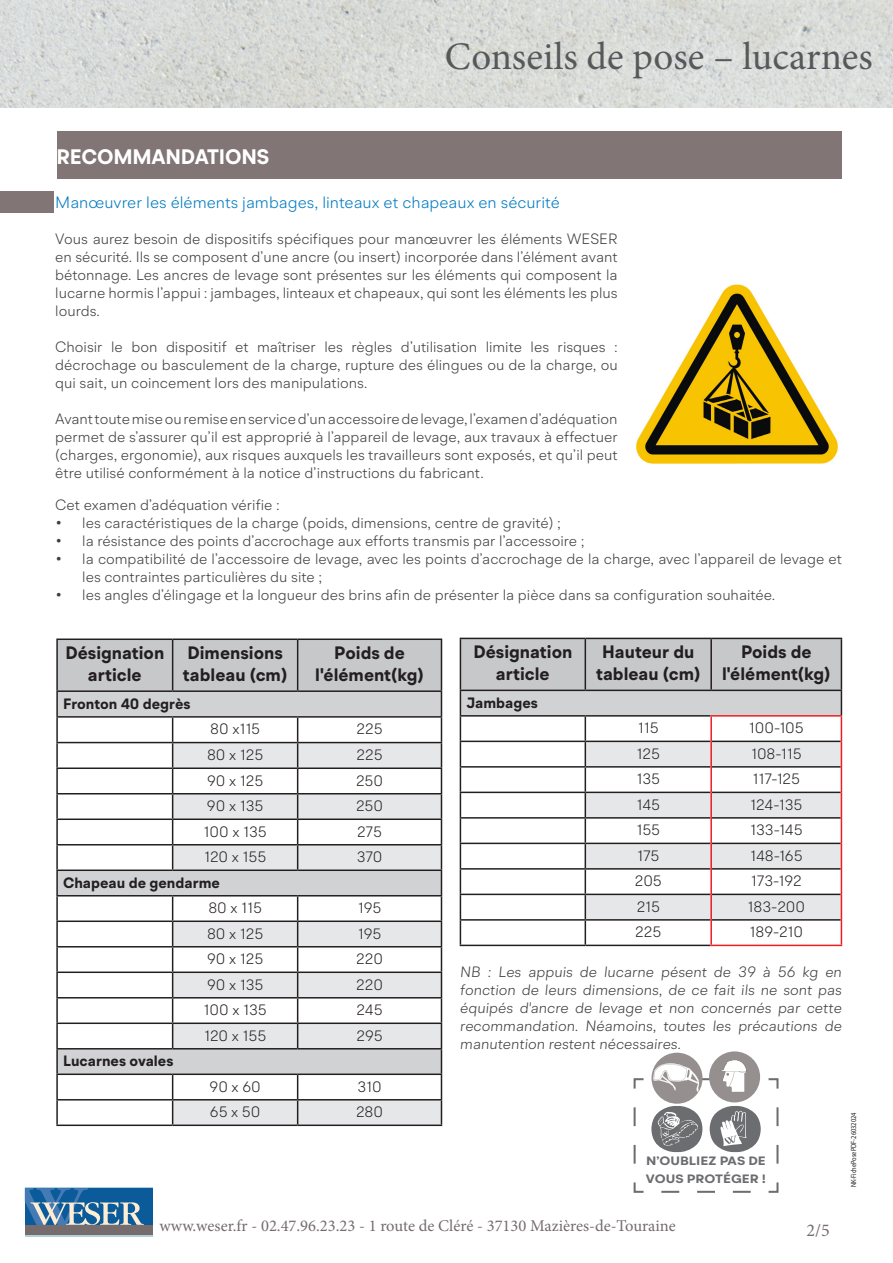
<style>
.page{position:relative;width:893px;height:1263px;background:#fff}
.page>*{position:absolute;margin:0;border:0;box-sizing:border-box;transform-origin:0 0}
.t1{font:39px "Minion Pro";color:#57585a}
.t2{font:700 21px "BR Cobane";letter-spacing:-.01em;color:#fff}
.t3{font:700 18px/21.6px "BR Cobane";color:#231f20;text-align:center}
.t4{font:18px "Minion Pro";color:#766b6d}
.t5{font:16.5px "Minion Pro";color:#766b6d}
.t6{font:300 16.5px "BR Cobane";color:#007ac0}
.t7{font:300 15px/18px "BR Cobane";color:#3e3e3f;text-align:justify}
.t8{font:300 15px "BR Cobane";color:#231f20}
.t9{font:italic 300 15px/18px "BR Cobane";color:#3e3e3f;text-align:justify}
.t10{font:700 15px "BR Cobane";color:#231f20}
.t11{font:700 12.15px/17.2px "BR Cobane";color:#6c6d70;scale:1.15 1}
.t12{font:7.5px "Myriad Pro";color:#231f20;scale:.85 1}
</style>
<div class="page">
<div style="left:25px;top:1187px;width:127px;height:49px;background:#aed2d7"></div>
<div style="left:25px;top:1188px;width:127px;height:47px;background:#0b5b9a"></div>
<svg style="left:25px;top:1188px;width:119px;height:37px"></svg>
<div style="left:25px;top:1225px;width:127px;height:10px;background:#766b6d"></div>
<img style="left:0;top:0;width:893px;height:107px">
<div style="left:57px;top:131px;width:785px;height:48px;background:#817576"></div>
<img style="left:636px;top:284px;width:202px;height:180px">
<div style="left:0;top:191px;width:53px;height:22px;background:#817576"></div>
<hr style="left:56px;top:638px;width:117px;height:2px;background:#231f20">
<hr style="left:56px;top:640px;width:2px;height:50px;background:#231f20">
<hr style="left:173px;top:638px;width:125px;height:2px;background:#231f20">
<hr style="left:298px;top:638px;width:144px;height:2px;background:#231f20">
<hr style="left:56px;top:690px;width:117px;height:2px;background:#231f20">
<hr style="left:56px;top:692px;width:2px;height:24px;background:#231f20">
<hr style="left:56px;top:716px;width:117px;height:2px;background:#231f20">
<hr style="left:56px;top:718px;width:2px;height:24px;background:#231f20">
<hr style="left:56px;top:742px;width:117px;height:1px;background:#231f20">
<hr style="left:56px;top:743px;width:2px;height:24px;background:#231f20">
<hr style="left:56px;top:767px;width:117px;height:2px;background:#231f20">
<hr style="left:56px;top:769px;width:2px;height:24px;background:#231f20">
<hr style="left:56px;top:793px;width:117px;height:1px;background:#231f20">
<hr style="left:56px;top:794px;width:2px;height:24px;background:#231f20">
<hr style="left:56px;top:818px;width:117px;height:2px;background:#231f20">
<hr style="left:56px;top:820px;width:2px;height:24px;background:#231f20">
<hr style="left:56px;top:844px;width:117px;height:1px;background:#231f20">
<hr style="left:56px;top:845px;width:2px;height:24px;background:#231f20">
<hr style="left:56px;top:869px;width:117px;height:2px;background:#231f20">
<hr style="left:56px;top:871px;width:2px;height:24px;background:#231f20">
<hr style="left:56px;top:895px;width:117px;height:1px;background:#231f20">
<hr style="left:56px;top:896px;width:2px;height:24px;background:#231f20">
<hr style="left:56px;top:920px;width:117px;height:2px;background:#231f20">
<hr style="left:56px;top:922px;width:2px;height:24px;background:#231f20">
<hr style="left:56px;top:946px;width:117px;height:1px;background:#231f20">
<hr style="left:56px;top:947px;width:2px;height:24px;background:#231f20">
<hr style="left:56px;top:971px;width:117px;height:2px;background:#231f20">
<hr style="left:56px;top:973px;width:2px;height:24px;background:#231f20">
<hr style="left:56px;top:997px;width:117px;height:1px;background:#231f20">
<hr style="left:56px;top:998px;width:2px;height:24px;background:#231f20">
<hr style="left:56px;top:1022px;width:117px;height:2px;background:#231f20">
<hr style="left:56px;top:1024px;width:2px;height:24px;background:#231f20">
<hr style="left:56px;top:1048px;width:117px;height:1px;background:#231f20">
<hr style="left:56px;top:1049px;width:2px;height:24px;background:#231f20">
<hr style="left:56px;top:1073px;width:117px;height:2px;background:#231f20">
<hr style="left:56px;top:1075px;width:2px;height:24px;background:#231f20">
<hr style="left:56px;top:1099px;width:117px;height:1px;background:#231f20">
<hr style="left:56px;top:1100px;width:2px;height:24px;background:#231f20">
<svg style="left:57px;top:639px;width:385px;height:485px"></svg>
<hr style="left:56px;top:1124px;width:117px;height:2px;background:#231f20">
<hr style="left:173px;top:1124px;width:125px;height:2px;background:#231f20">
<hr style="left:298px;top:1124px;width:144px;height:2px;background:#231f20">
<hr style="left:460px;top:945px;width:125px;height:1px;background:#231f20">
<hr style="left:585px;top:945px;width:125px;height:1px;background:#231f20">
<svg style="left:460px;top:638px;width:382px;height:307px"></svg>
<hr style="left:710px;top:945px;width:132px;height:1px;background:#ee1d23">
<div style="left:651px;top:1053px;width:51px;height:51px;background:#95908f;border-radius:50%"></div>
<svg style="left:633px;top:1063px;width:146px;height:130px"></svg>
<img style="left:709px;top:1051px;width:51px;height:51px;border-radius:26px">
<h2 class="t2" style="left:56px;top:144px;width:214px">RECOMMANDATIONS</h2>
<h1 class="t1" style="left:445px;top:31px;width:429px">Conseils de pose – lucarnes</h1>
<p class="t6" style="left:55px;top:192px;width:504px">Manœuvrer les éléments jambages, linteaux et chapeaux en sécurité</p>
<p class="t7" style="left:55px;top:230px;width:564px">Vous aurez besoin de dispositifs spécifiques pour manœuvrer les éléments WESER en sécurité. Ils se composent d’une ancre (ou insert) incorporée dans l’élément avant bétonnage. Les ancres de levage sont présentes sur les éléments qui composent la lucarne hormis l’appui : jambages, linteaux et chapeaux, qui sont les éléments les plus lourds.</p>
<p class="t7" style="left:55px;top:338px;width:564px">Choisir le bon dispositif et maîtriser les règles d’utilisation limite les risques : décrochage ou basculement de la charge, rupture des élingues ou de la charge, ou qui sait, un coincement lors des manipulations.</p>
<p class="t7" style="left:55px;top:410px;width:564px">Avant toute mise ou remise en service d’un accessoire de levage, l’examen d’adéquation permet de s’assurer qu’il est approprié à l’appareil de levage, aux travaux à effectuer (charges, ergonomie), aux risques auxquels les travailleurs sont exposés, et qu’il peut être utilisé conformément à la notice d’instructions du fabricant.</p>
<p class="t7" style="left:55px;top:496px;width:226px">Cet examen d’adéquation vérifie :</p>
<p class="t7" style="left:55px;top:514px;width:507px">• les caractéristiques de la charge (poids, dimensions, centre de gravité) ;</p>
<p class="t7" style="left:55px;top:532px;width:531px">• la résistance des points d’accrochage aux efforts transmis par l’accessoire ;</p>
<p class="t7" style="left:82px;top:550px;width:761px;text-indent:-27px">• la compatibilité de l’accessoire de levage, avec les points d’accrochage de la charge, avec l’appareil de levage et les contraintes particulières du site ;</p>
<p class="t7" style="left:55px;top:586px;width:722px">• les angles d’élingage et la longueur des brins afin de présenter la pièce dans sa configuration souhaitée.</p>
<p class="t3" style="left:65px;top:642px;width:101px">Désignation article</p>
<p class="t3" style="left:183px;top:642px;width:106px;text-align:left">Dimensions tableau (cm)</p>
<p class="t3" style="left:315px;top:642px;width:110px">Poids de l'élément(kg)</p>
<p class="t10" style="left:63px;top:694px;width:129px">Fronton 40 degrès</p>
<p class="t8" style="left:210px;top:720px;width:51px">80 x115</p>
<p class="t8" style="left:357px;top:720px;width:27px">225</p>
<p class="t8" style="left:207px;top:745px;width:58px">80 x 125</p>
<p class="t8" style="left:357px;top:745px;width:27px">225</p>
<p class="t8" style="left:207px;top:771px;width:58px">90 x 125</p>
<p class="t8" style="left:356px;top:771px;width:28px">250</p>
<p class="t8" style="left:207px;top:797px;width:58px">90 x 135</p>
<p class="t8" style="left:356px;top:797px;width:28px">250</p>
<p class="t8" style="left:204px;top:822px;width:65px">100 x 135</p>
<p class="t8" style="left:357px;top:822px;width:26px">275</p>
<p class="t8" style="left:204px;top:848px;width:64px">120 x 155</p>
<p class="t8" style="left:357px;top:848px;width:27px">370</p>
<p class="t10" style="left:63px;top:873px;width:158px">Chapeau de gendarme</p>
<p class="t8" style="left:208px;top:899px;width:55px">80 x 115</p>
<p class="t8" style="left:358px;top:899px;width:25px">195</p>
<p class="t8" style="left:207px;top:924px;width:58px">80 x 125</p>
<p class="t8" style="left:358px;top:924px;width:25px">195</p>
<p class="t8" style="left:207px;top:950px;width:58px">90 x 125</p>
<p class="t8" style="left:356px;top:950px;width:28px">220</p>
<p class="t8" style="left:207px;top:975px;width:58px">90 x 135</p>
<p class="t8" style="left:356px;top:975px;width:28px">220</p>
<p class="t8" style="left:204px;top:1001px;width:65px">100 x 135</p>
<p class="t8" style="left:357px;top:1001px;width:27px">245</p>
<p class="t8" style="left:204px;top:1026px;width:64px">120 x 155</p>
<p class="t8" style="left:357px;top:1026px;width:28px">295</p>
<p class="t10" style="left:63px;top:1051px;width:112px">Lucarnes ovales</p>
<p class="t8" style="left:210px;top:1077px;width:53px">90 x 60</p>
<p class="t8" style="left:358px;top:1077px;width:26px">310</p>
<p class="t8" style="left:210px;top:1103px;width:52px">65 x 50</p>
<p class="t8" style="left:356px;top:1103px;width:29px">280</p>
<p class="t3" style="left:473px;top:641px;width:101px">Désignation article</p>
<p class="t3" style="left:596px;top:641px;width:106px">Hauteur du tableau (cm)</p>
<p class="t3" style="left:722px;top:641px;width:110px">Poids de l'élément(kg)</p>
<p class="t10" style="left:466px;top:693px;width:73px">Jambages</p>
<p class="t8" style="left:638px;top:719px;width:22px">115</p>
<p class="t8" style="left:749px;top:719px;width:56px">100-105</p>
<p class="t8" style="left:637px;top:744px;width:25px">125</p>
<p class="t8" style="left:751px;top:744px;width:52px">108-115</p>
<p class="t8" style="left:636px;top:770px;width:25px">135</p>
<p class="t8" style="left:753px;top:770px;width:49px">117-125</p>
<p class="t8" style="left:636px;top:795px;width:25px">145</p>
<p class="t8" style="left:750px;top:795px;width:54px">124-135</p>
<p class="t8" style="left:636px;top:821px;width:25px">155</p>
<p class="t8" style="left:750px;top:821px;width:54px">133-145</p>
<p class="t8" style="left:637px;top:846px;width:24px">175</p>
<p class="t8" style="left:750px;top:846px;width:54px">148-165</p>
<p class="t8" style="left:635px;top:872px;width:28px">205</p>
<p class="t8" style="left:751px;top:872px;width:53px">173-192</p>
<p class="t8" style="left:637px;top:897px;width:25px">215</p>
<p class="t8" style="left:747px;top:897px;width:59px">183-200</p>
<p class="t8" style="left:635px;top:923px;width:27px">225</p>
<p class="t8" style="left:749px;top:923px;width:55px">189-210</p>
<p class="t9" style="left:460px;top:962px;width:383px">NB : Les appuis de lucarne pésent de 39 à 56 kg en fonction de leurs dimensions, de ce fait ils ne sont pas équipés d'ancre de levage et non concernés par cette recommandation. Néamoins, toutes les précautions de manutention restent nécessaires.</p>
<p class="t11" style="left:646px;top:1152px;width:106px">N’OUBLIEZ PAS DE<br>VOUS PROTÉGER !</p>
<p class="t12" style="left:849px;top:1187px;width:90px;rotate:-90deg">NK-FichePosePDF-26032024</p>
<p class="t5" style="left:159px;top:1214px;width:518px">www.weser.fr - 02.47.96.23.23 - 1 route de Cléré - 37130 Mazières-de-Touraine</p>
<p class="t4" style="left:806px;top:1218px;width:25px">2/5</p>
</div>
